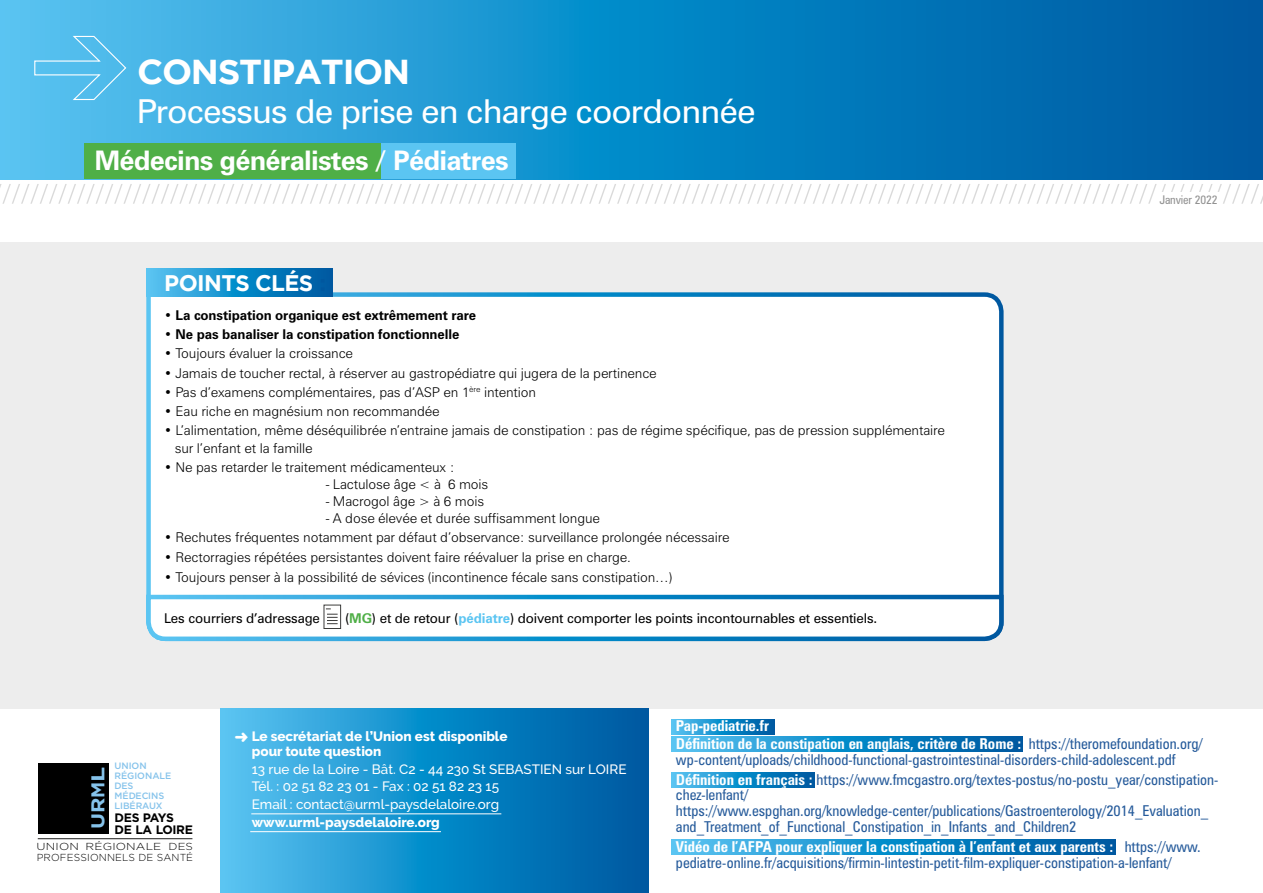
<style>
.page{position:relative;width:1263px;height:893px;background:#fff}
.page>*{position:absolute;margin:0;border:0;box-sizing:border-box;transform-origin:0 0}
.t1{font:700 34.5px "Gotham";letter-spacing:-.035em;color:#fff}
.t2{font:33px "Zurich BT";letter-spacing:-.03em;color:#fff}
.t3{font:700 27px "Zurich BT";letter-spacing:-.03em;color:#fff}
.t4{font:700 22.5px "Gotham";letter-spacing:-.025em;color:#fff}
.t5{font:700 18.6px "Gotham";color:#86c3eb;scale:1.14 1}
.t6{font:condensed 15px/15.8px "Zurich BT";color:#265b9b}
.t7{font:700 condensed 15px/17.9px "Zurich BT";color:#fff}
.t8{font:300 13.5px/17.1px "Zurich BT";letter-spacing:-.01em;color:#000}
.t9{font:500 13.5px/17.7px "Raleway";color:#fff}
.t10{font:13.5px "Zurich BT";letter-spacing:-.01em;color:#000}
.t11{font:700 13.5px "Zurich BT";letter-spacing:-.01em;color:#000}
.t12{font:800 13.5px/14.7px "Raleway";color:#fff}
.t13{font:700 12.3px/11.7px "Gotham";letter-spacing:-.035em;color:#000}
.t14{font:condensed 12px "Zurich BT";letter-spacing:-.01em;color:#929292}
.t15{font:300 10.2px/10.4px "Gotham";letter-spacing:.015em;color:#000;scale:1.19 1}
.t16{font:500 9.15px/9.8px "Gotham";letter-spacing:-.005em;color:#86c3eb}
.s1{color:#00579f}
.s2{font-weight:300}
.s3{font-weight:700;color:#4faf47}
.s4{font-weight:700;color:#5bc5f2}
.s5{font-weight:400;color:#265b9b}
.s6{font-weight:700;color:#fff}
</style>
<div class="page">
<svg style="left:671px;top:737px;width:351px;height:15px;background:#198cc9"></svg>
<svg style="left:671px;top:719px;width:103px;height:15px;background:#198dc9"></svg>
<svg style="left:671px;top:772px;width:143px;height:15px;background:#198cc9"></svg>
<svg style="left:671px;top:840px;width:445px;height:15px;background:#198cc9"></svg>
<svg style="left:0;top:0;width:1263px;height:179px;background:#1488c6"></svg>
<div style="left:85px;top:144px;width:296px;height:35px;background:#4faf47"></div>
<div style="left:381px;top:144px;width:134px;height:35px;background:#5bc5f2"></div>
<svg style="left:34px;top:35px;width:93px;height:66px;background:#5cc0ed"></svg>
<svg style="left:0;top:184px;width:1263px;height:20px"></svg>
<div style="left:1156px;top:193px;width:65px;height:12px;background:#fff"></div>
<div style="left:0;top:242px;width:1263px;height:466px;background:#ededed"></div>
<svg style="left:221px;top:708px;width:427px;height:185px;background:#198cc9"></svg>
<hr style="left:251px;top:813px;width:250px;height:1px;background:#fff">
<hr style="left:250px;top:831px;width:191px;height:1px;background:#fff">
<div style="left:38px;top:763px;width:71px;height:71px;background:#000"></div>
<hr style="left:38px;top:838px;width:154px;height:1px;background:#1e1e1d">
<div style="left:146px;top:290px;width:858px;height:302px;background:#fff"></div>
<svg style="left:146px;top:592px;width:858px;height:50px;background:#d2e8f3"></svg>
<svg style="left:146px;top:268px;width:186px;height:29px;background:#198cc9"></svg>
<svg style="left:235px;top:733px;width:13px;height:9px"></svg>
<h1 class="t1" style="left:137px;top:52px;width:275px">CONSTIPATION</h1>
<h2 class="t2" style="left:137px;top:91px;width:620px">Processus de prise en charge coordonnée</h2>
<h3 class="t3" style="left:94px;top:144px;width:416px">Médecins généralistes / Pédiatres</h3>
<h3 class="t4" style="left:164px;top:270px;width:163px">POINTS CLÉS <span class="s1">:</span></h3>
<p class="t11" style="left:164px;top:307px;width:314px"><span class="s2">•</span> La constipation organique est extrêmement rare</p>
<p class="t11" style="left:164px;top:326px;width:297px">• Ne pas banaliser la constipation fonctionnelle</p>
<p class="t8" style="left:164px;top:345px;width:190px">• Toujours évaluer la croissance</p>
<p class="t8" style="left:164px;top:364px;width:494px">• Jamais de toucher rectal, à réserver au gastropédiatre qui jugera de la pertinence</p>
<p class="t8" style="left:164px;top:383px;width:374px">• Pas d’examens complémentaires, pas d’ASP en 1<sup>ère</sup> intention</p>
<p class="t8" style="left:164px;top:403px;width:277px">• Eau riche en magnésium non recommandée</p>
<p class="t8" style="left:175px;top:422px;width:772px;text-indent:-11px">• L’alimentation, même déséquilibrée n’entraine jamais de constipation : pas de régime spécifique, pas de pression supplémentaire sur l’enfant et la famille</p>
<p class="t8" style="left:164px;top:458px;width:292px">• Ne pas retarder le traitement médicamenteux :</p>
<p class="t8" style="left:326px;top:475px;width:164px">- Lactulose âge &lt; à 6 mois</p>
<p class="t8" style="left:326px;top:493px;width:160px">- Macrogol âge &gt; à 6 mois</p>
<p class="t8" style="left:326px;top:510px;width:276px">- A dose élevée et durée suffisamment longue</p>
<p class="t8" style="left:164px;top:529px;width:567px">• Rechutes fréquentes notamment par défaut d’observance: surveillance prolongée nécessaire</p>
<p class="t8" style="left:164px;top:548px;width:468px">• Rectorragies répétées persistantes doivent faire réévaluer la prise en charge.</p>
<p class="t8" style="left:164px;top:569px;width:510px">• Toujours penser à la possibilité de sévices (incontinence fécale sans constipation…)</p>
<p class="t10" style="left:164px;top:610px;width:157px">Les courriers d’adressage</p>
<p class="t10" style="left:345px;top:610px;width:534px">(<span class="s3">MG</span>) et de retour (<span class="s4">pédiatre</span>) doivent comporter les points incontournables et essentiels.</p>
<p class="t14" style="left:1159px;top:193px;width:60px">Janvier 2022</p>
<p class="t16" style="left:114px;top:761px;width:58px">UNION<br>RÉGIONALE<br>DES<br>MÉDECINS<br>LIBÉRAUX</p>
<p class="t13" style="left:115px;top:811px;width:80px">DES PAYS<br>DE LA LOIRE</p>
<p class="t15" style="left:37px;top:841px;width:133px">UNION<br>PROFESSIONNELS DE SANTÉ</p>
<h3 class="t5" style="left:87px;top:829px;width:57px;rotate:-90deg">URML</h3>
<p class="t15" style="left:86px;top:841px;width:92px">RÉGIONALE DES</p>
<p class="t12" style="left:252px;top:729px;width:257px">Le secrétariat de l’Union est disponible pour toute question</p>
<p class="t9" style="left:252px;top:760px;width:376px">13 rue de la Loire - Bât. C2 - 44 230 St SEBASTIEN sur LOIRE<br>Tél. : 02 51 82 23 01 - Fax : 02 51 82 23 15<br>Email : contact@urml-paysdelaloire.org</p>
<p class="t12" style="left:252px;top:815px;width:189px">www.urml-paysdelaloire.org</p>
<p class="t7" style="left:676px;top:717px;width:528px">Pap-pediatrie.fr<br>Définition de la constipation en anglais, critère de Rome : <span class="s5">https://theromefoundation.org/</span></p>
<p class="t6" style="left:676px;top:749px;width:544px;line-height:20px">wp-content/uploads/childhood-functional-gastrointestinal-disorders-child-adolescent.pdf<br><span class="s6">Définition en français :</span> https://www.fmcgastro.org/textes-postus/no-postu_year/constipation-</p>
<p class="t6" style="left:676px;top:787px;width:534px">chez-lenfant/ https://www.espghan.org/knowledge-center/publications/Gastroenterology/2014_Evaluation_ and_Treatment_of_Functional_Constipation_in_Infants_and_Children2</p>
<p class="t6" style="left:676px;top:838px;width:526px"><span class="s6">Vidéo de l’AFPA pour expliquer la constipation à l’enfant et aux parents :</span> https://www. pediatre-online.fr/acquisitions/firmin-lintestin-petit-film-expliquer-constipation-a-lenfant/</p>
</div>
